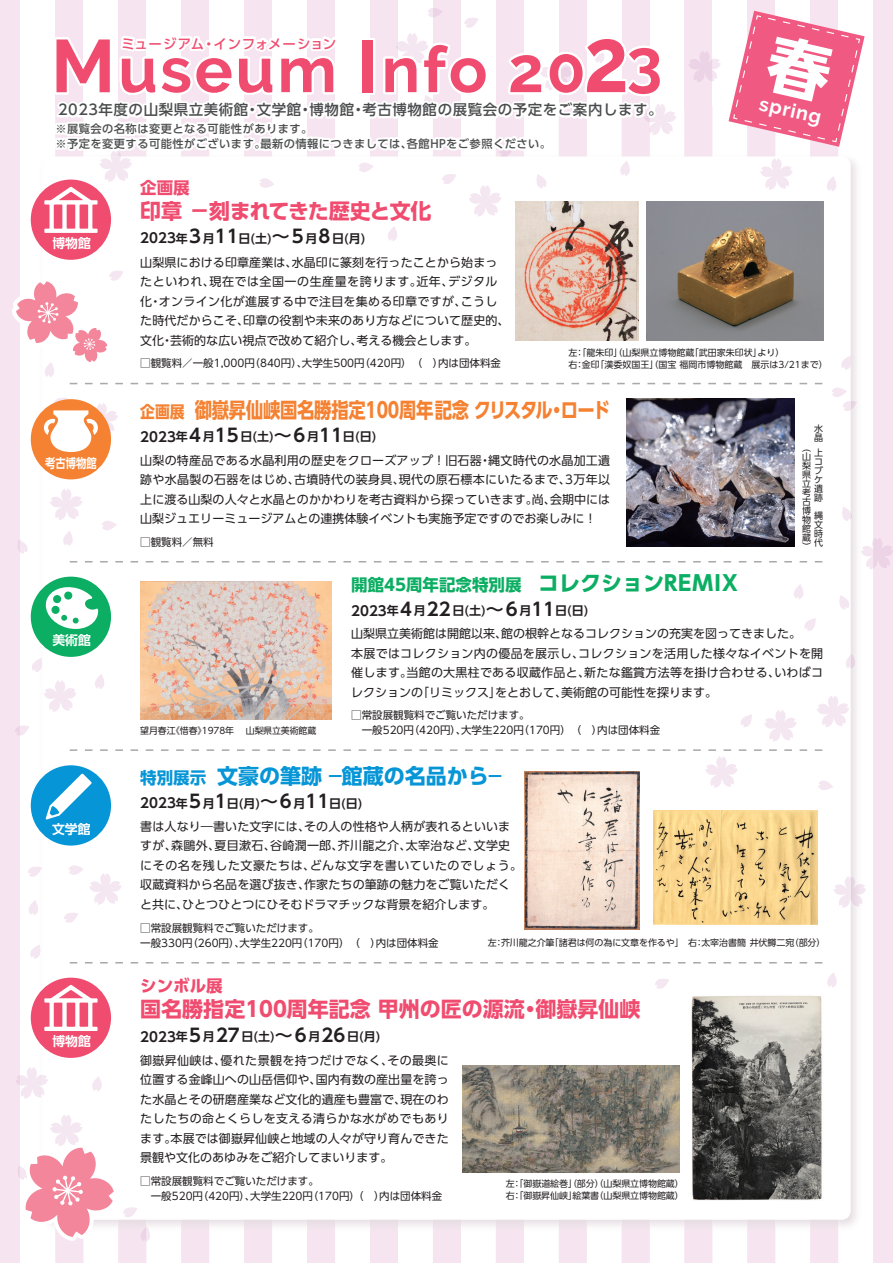
<style>
.page{position:relative;width:893px;height:1263px;background:#fff}
.page>*{position:absolute;margin:0;border:0;box-sizing:border-box;transform-origin:0 0}
.t1{font:700 63.9px "Raleway";letter-spacing:.04em;color:#f04c6f}
.t2{font:700 21px "UD Shin Go Pr 6";letter-spacing:-.015em;color:#f48232;scale:.83 1}
.t3{font:700 21px "UD Shin Go Pr 6";color:#f04c6f}
.t4{font:700 21px "UD Shin Go Pr 6";color:#0695d6}
.t5{font:700 21px "UD Shin Go Pr 6";letter-spacing:-.04em;color:#f04c6f}
.t6{font:700 19.5px "Raleway";color:#fff}
.t7{font:700 16.5px "UD Shin Go Pr 6";color:#0bae62}
.t8{font:700 16.5px "UD Shin Go Pr 6";color:#f04c6f}
.t9{font:500 14.4px "UD Shin Go Pr 6";letter-spacing:.04em;color:#4b4c4d}
.t10{font:500 13.35px "UD Shin Go Pr 6";letter-spacing:.03em;color:#f04c6f}
.t11{font:700 12.9px "UD Shin Go Pr 6 De";color:#fff}
.t12{font:700 12.9px "UD Shin Go Pr 6 De";color:#fff;scale:.8 1}
.t13{font:12px/19.5px "UD Shin Go Pr 6";letter-spacing:.01em;color:#231f20}
.t14{font:700 12px "UD Shin Go Pr 6 De";color:#231f20}
.t15{font:500 11.25px/15px "UD Shin Go Pr 6";letter-spacing:.04em;color:#4b4c4d}
.t16{font:10.5px/15px "UD Shin Go Pr 6";color:#231f20}
.t17{font:9px/9px "UD Shin Go Pr 6";letter-spacing:-.01em;color:#231f20}
.s1{font-size:74.25px}
.s2{font-size:91.5px}
.s3{font-size:13.5px}
.s4{font-size:18px}
.s5{font-size:16.5px}
.s6{font-size:21px}
</style>
<div class="page">
<div style="left:0;top:0;width:20px;height:1263px;background:#f6e5f0"></div>
<div style="left:684px;top:0;width:28px;height:1263px;background:#f6e5f0"></div>
<div style="left:873px;top:0;width:20px;height:1263px;background:#f6e5f0"></div>
<img style="left:684px;top:1219px;width:28px;height:44px">
<div style="left:43px;top:156px;width:807px;height:1063px;background:#fff;border-radius:9px"></div>
<img style="left:850px;top:653px;width:6px;height:16px">
<svg style="left:846px;top:656px;width:4px;height:12px"></svg>
<svg style="left:741px;top:714px;width:11px;height:13px"></svg>
<img style="left:28px;top:867px;width:14px;height:10px">
<svg style="left:764px;top:710px;width:33px;height:31px"></svg>
<svg style="left:794px;top:584px;width:10px;height:15px"></svg>
<svg style="left:804px;top:618px;width:12px;height:13px"></svg>
<svg style="left:279px;top:1009px;width:16px;height:9px"></svg>
<svg style="left:832px;top:388px;width:25px;height:23px"></svg>
<svg style="left:655px;top:979px;width:14px;height:10px"></svg>
<svg style="left:842px;top:507px;width:11px;height:14px"></svg>
<img style="left:861px;top:541px;width:12px;height:28px">
<img style="left:20px;top:1067px;width:22px;height:31px">
<svg style="left:16px;top:1076px;width:4px;height:9px"></svg>
<svg style="left:38px;top:1075px;width:10px;height:20px"></svg>
<img style="left:850px;top:876px;width:16px;height:30px">
<svg style="left:834px;top:876px;width:16px;height:32px"></svg>
<svg style="left:92px;top:1076px;width:10px;height:15px"></svg>
<img style="left:140px;top:1226px;width:10px;height:16px">
<img style="left:30px;top:945px;width:11px;height:14px">
<svg style="left:827px;top:176px;width:9px;height:15px"></svg>
<svg style="left:827px;top:973px;width:10px;height:14px"></svg>
<img style="left:29px;top:900px;width:9px;height:15px">
<svg style="left:102px;top:521px;width:15px;height:9px"></svg>
<svg style="left:64px;top:913px;width:14px;height:10px"></svg>
<svg style="left:15px;top:725px;width:14px;height:10px"></svg>
<img style="left:665px;top:111px;width:11px;height:23px">
<svg style="left:689px;top:51px;width:32px;height:31px"></svg>
<svg style="left:817px;top:696px;width:32px;height:31px"></svg>
<svg style="left:760px;top:158px;width:33px;height:32px"></svg>
<svg style="left:50px;top:489px;width:32px;height:31px"></svg>
<svg style="left:69px;top:865px;width:53px;height:40px"></svg>
<svg style="left:44px;top:680px;width:32px;height:32px"></svg>
<svg style="left:95px;top:674px;width:9px;height:15px"></svg>
<svg style="left:63px;top:531px;width:10px;height:15px"></svg>
<svg style="left:839px;top:595px;width:10px;height:15px"></svg>
<img style="left:20px;top:540px;width:8px;height:14px">
<svg style="left:18px;top:540px;width:2px;height:11px"></svg>
<img style="left:32px;top:658px;width:10px;height:14px">
<svg style="left:841px;top:356px;width:11px;height:14px"></svg>
<svg style="left:18px;top:1115px;width:119px;height:130px"></svg>
<div style="left:31px;top:180px;width:80px;height:80px;background:#f04c6f;border-radius:50%"></div>
<div style="left:31px;top:978px;width:80px;height:80px;background:#f04c6f;border-radius:50%"></div>
<svg style="left:44px;top:985px;width:54px;height:46px"></svg>
<svg style="left:70px;top:383px;width:753px;height:1px"></svg>
<div style="left:31px;top:399px;width:80px;height:80px;background:#f48232;border-radius:50%"></div>
<svg style="left:44px;top:398px;width:74px;height:67px"></svg>
<svg style="left:70px;top:561px;width:753px;height:1px"></svg>
<div style="left:31px;top:577px;width:80px;height:80px;background:#0bae62;border-radius:50%"></div>
<svg style="left:43px;top:584px;width:55px;height:45px"></svg>
<div style="left:31px;top:765px;width:80px;height:80px;background:#0695d6;border-radius:50%"></div>
<svg style="left:46px;top:749px;width:787px;height:70px"></svg>
<svg style="left:70px;top:962px;width:753px;height:1px"></svg>
<svg style="left:12px;top:271px;width:111px;height:106px"></svg>
<img style="left:647px;top:201px;width:176px;height:139px">
<img style="left:515px;top:241px;width:123px;height:99px">
<img style="left:691px;top:995px;width:131px;height:206px">
<img style="left:462px;top:1065px;width:217px;height:107px">
<img style="left:140px;top:581px;width:192px;height:138px">
<img style="left:525px;top:772px;width:115px;height:157px">
<img style="left:653px;top:811px;width:164px;height:114px">
<img style="left:627px;top:398px;width:168px;height:149px">
<svg style="left:44px;top:8px;width:621px;height:233px"></svg>
<div style="left:538px;top:143px;width:8px;height:8px;border:4px solid #fff;border-radius:50%"></div>
<div style="left:539px;top:144px;width:7px;height:6px;border:4px solid #fff;border-radius:50%"></div>
<svg style="left:729px;top:11px;width:136px;height:136px"></svg>
<p class="t10" style="left:121px;top:33px;width:216px">ミュージアム・インフォメーション</p>
<h1 class="t1" style="left:51px;top:33px;width:613px"><span class="s1">M</span>useum <span class="s1">I</span>nfo 20 <span class="s2">2</span>3</h1>
<p class="t9" style="left:58px;top:98px;width:606px">2023年度の山梨県立美術館・文学館・博物館・考古博物館の展覧会の予定をご案内します。</p>
<p class="t15" style="left:55px;top:121px;width:497px">※展覧会の名称は変更となる可能性があります。<br>※予定を変更する可能性がございます。最新の情報につきましては、各館HPをご参照ください。</p>
<h3 class="t8" style="left:140px;top:174px;width:51px">企画展</h3>
<h2 class="t5" style="left:140px;top:194px;width:293px">印章 －刻まれてきた歴史と文化</h2>
<h3 class="t6" style="left:762px;top:92px;width:64px;rotate:13deg">spring</h3>
<p class="t11" style="left:52px;top:233px;width:40px">博物館</p>
<p class="t14" style="left:140px;top:228px;width:227px"><span class="s3">2023</span>年<span class="s4">3</span>月<span class="s4">11</span>日(土)<span class="s4">～5</span>月<span class="s4">8</span>日(月)</p>
<p class="t13" style="left:140px;top:252px;width:371px">山梨県における印章産業は、水晶印に篆刻を行ったことから始まったといわれ、現在では全国一の生産量を誇ります。近年、デジタル化・オンライン化が進展する中で注目を集める印章ですが、こうした時代だからこそ、印章の役割や未来のあり方などについて歴史的、文化・芸術的な広い視点で改めて紹介し、考える機会とします。</p>
<p class="t16" style="left:140px;top:355px;width:362px">□観覧料／一般1,000円（840円）、大学生500円（420円）　（　）内は団体料金</p>
<p class="t17" style="left:568px;top:346px;width:261px;line-height:12px">左：「龍朱印」（山梨県立博物館蔵「武田家朱印状」より）<br>右：金印「漢委奴国王」（国宝 福岡市博物館蔵　展示は3/21まで）</p>
<p class="t12" style="left:45px;top:452px;width:66px">考古博物館</p>
<p class="t11" style="left:52px;top:630px;width:40px">美術館</p>
<p class="t11" style="left:52px;top:818px;width:40px">文学館</p>
<p class="t11" style="left:52px;top:1031px;width:40px">博物館</p>
<h2 class="t2" style="left:140px;top:392px;width:568px"><span class="s5">企画展</span> 御嶽昇仙峡国名勝指定100周年記念クリスタル・ロード</h2>
<p class="t14" style="left:140px;top:427px;width:237px"><span class="s3">2023</span>年<span class="s4">4</span>月<span class="s4">15</span>日(土)<span class="s4">～6</span>月<span class="s4">11</span>日(日)</p>
<p class="t17" style="left:814px;top:424px;width:10px">水晶</p>
<p class="t17" style="left:802px;top:443px;width:10px;text-align:justify">（山梨県立考古博物館蔵）</p>
<p class="t17" style="left:814px;top:448px;width:12px">上コブケ遺跡　縄文時代</p>
<p class="t13" style="left:140px;top:450px;width:471px;text-align:justify">山梨の特産品である水晶利用の歴史をクローズアップ！旧石器・縄文時代の水晶加工遺跡や水晶製の石器をはじめ、古墳時代の装身具、現代の原石標本にいたるまで、3万年以上に渡る山梨の人々と水晶とのかかわりを考古資料から探っていきます。尚、会期中には山梨ジュエリーミュージアムとの連携体験イベントも実施予定ですのでお楽しみに！</p>
<p class="t16" style="left:140px;top:534px;width:75px">□観覧料／無料</p>
<p class="t17" style="left:140px;top:726px;width:177px">望月春江《惜春》1978年　 山梨県立美術館蔵</p>
<h3 class="t7" style="left:351px;top:571px;width:388px">開館45周年記念特別展　<span class="s6">コレクションREMIX</span></h3>
<p class="t14" style="left:351px;top:601px;width:239px"><span class="s3">2023</span>年<span class="s4">4</span>月<span class="s4">22</span>日(土)<span class="s4">～6</span>月<span class="s4">11</span>日(日)</p>
<p class="t13" style="left:351px;top:623px;width:474px">山梨県立美術館は開館以来、館の根幹となるコレクションの充実を図ってきました。<br>本展ではコレクション内の優品を展示し、コレクションを活用した様々なイベントを開催します。当館の大黒柱である収蔵作品と、新たな鑑賞方法等を掛け合わせる、いわばコレクションの「リミックス」をとおして、美術館の可能性を探ります。</p>
<p class="t16" style="left:351px;top:708px;width:310px">□常設展観覧料でご覧いただけます。<br>　一般520円（420円）、大学生220円（170円）　（　）内は団体料金</p>
<h2 class="t4" style="left:140px;top:759px;width:363px"><span class="s5">特別展示</span> 文豪の筆跡 ―館蔵の名品から―</h2>
<p class="t14" style="left:140px;top:793px;width:224px"><span class="s3">2023</span>年<span class="s4">5</span>月<span class="s4">1</span>日(月)<span class="s4">～6</span>月<span class="s4">11</span>日(日)</p>
<p class="t13" style="left:140px;top:816px;width:383px">書は人なり―書いた文字には、その人の性格や人柄が表れるといいますが、森鷗外、夏目漱石、谷崎潤一郎、芥川龍之介、太宰治など、文学史にその名を残した文豪たちは、どんな文字を書いていたのでしょう。収蔵資料から名品を選び抜き、作家たちの筆跡の魅力をご覧いただくと共に、ひとつひとつにひそむドラマチックな背景を紹介します。</p>
<p class="t16" style="left:140px;top:920px;width:300px">□常設展観覧料でご覧いただけます。<br>一般330円（260円）、大学生220円（170円）　（　）内は団体料金</p>
<p class="t17" style="left:488px;top:938px;width:339px">左：芥川龍之介筆「諸君は何の為に文章を作るや」　右：太宰治書簡井伏鱒二宛（部分）</p>
<h3 class="t8" style="left:140px;top:972px;width:84px">シンボル展</h3>
<h2 class="t3" style="left:140px;top:992px;width:502px">国名勝指定100周年記念 甲州の匠の源流・御嶽昇仙峡</h2>
<p class="t14" style="left:140px;top:1027px;width:242px"><span class="s3">2023</span>年<span class="s4">5</span>月<span class="s4">27</span>日(土)<span class="s4">～6</span>月<span class="s4">26</span>日(月)</p>
<p class="t13" style="left:140px;top:1050px;width:310px;text-align:justify">御嶽昇仙峡は、優れた景観を持つだけでなく、その最奥に位置する金峰山への山岳信仰や、国内有数の産出量を誇った水晶とその研磨産業など文化的遺産も豊富で、現在のわたしたちの命とくらしを支える清らかな水がめでもあります。本展では御嶽昇仙峡と地域の人々が守り育んできた景観や文化のあゆみをご紹介してまいります。</p>
<p class="t16" style="left:140px;top:1173px;width:303px">□常設展観覧料でご覧いただけます。<br>　一般520円（420円）、大学生220円（170円）（　）内は団体料金</p>
<p class="t17" style="left:506px;top:1177px;width:180px;line-height:12px">左：「御嶽道絵巻」（部分）（山梨県立博物館蔵）右：「御嶽昇仙峡」絵葉書（山梨県立博物館蔵）</p>
</div>
